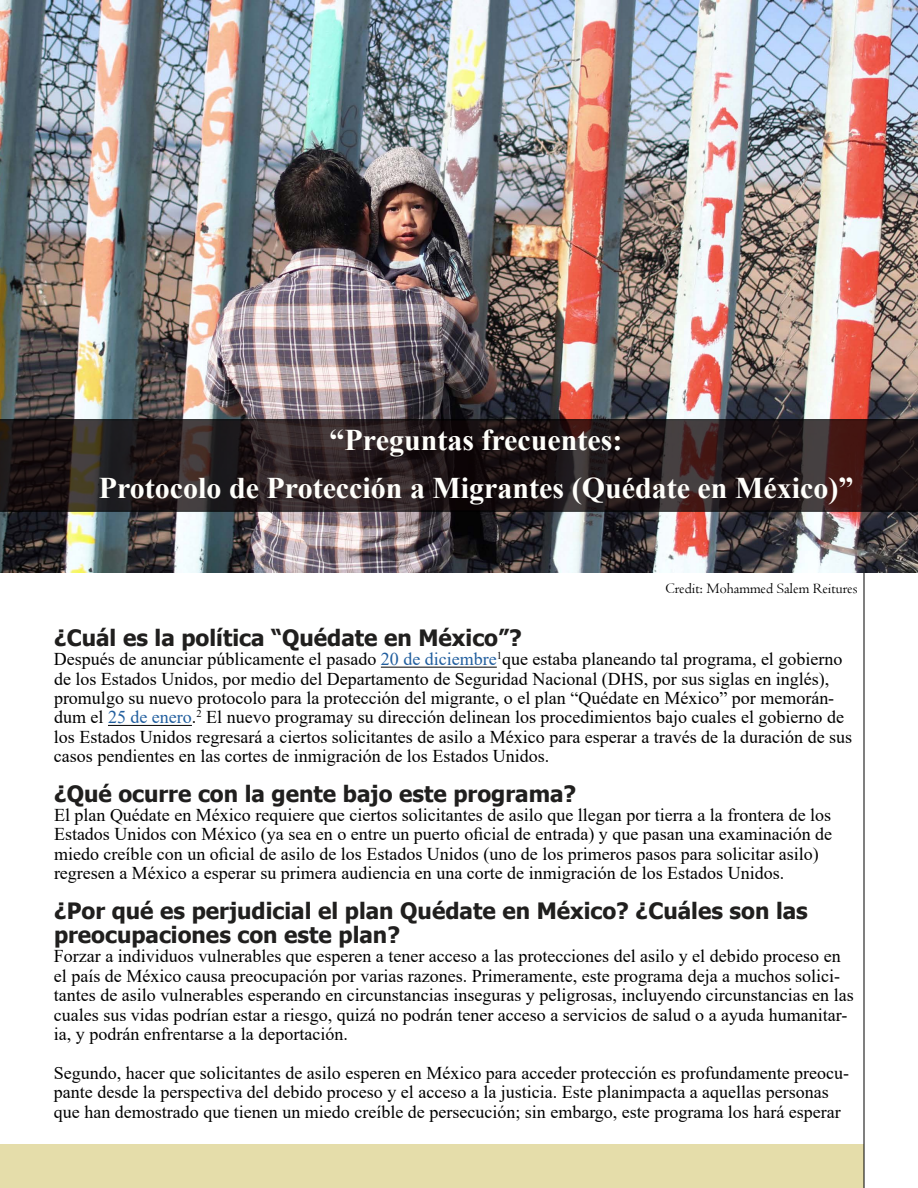
<style>
.page{position:relative;width:918px;height:1188px;background:#fff}
.page>*{position:absolute;margin:0;border:0;box-sizing:border-box;transform-origin:0 0}
.t1{font:700 30px/48px "Times New Roman";color:#fffffb;text-align:center}
.t2{font:700 22.5px/24.3px "Tahoma";color:#201f1e}
.t3{font:18px/19.4px "Times New Roman";color:#000}
.t4{font:15px "Centaur";color:#000}
.s1{color:#215e9e}
</style>
<div class="page">
<div style="left:0;top:1145px;width:864px;height:43px;background:#e5ddaa"></div>
<hr style="left:864px;top:484px;width:1px;height:704px;background:#000">
<img style="left:0;top:0;width:918px;height:572px">
<svg style="left:0;top:419px;width:918px;height:93px;background:#271c1d"></svg>
<hr style="left:381px;top:667px;width:116px;height:1px;background:#000">
<hr style="left:108px;top:725px;width:84px;height:1px;background:#000">
<h1 class="t1" style="left:99px;top:416px;width:756px">“Preguntas frecuentes:<br>Protocolo de Protección a Migrantes (Quédate en México)”</h1>
<p class="t4" style="left:665px;top:580px;width:194px">Credit: Mohammed Salem Reitures</p>
<p class="t2" style="left:54px;top:626px;width:469px">¿Cuál es la política “Quédate en México”?</p>
<p class="t3" style="left:54px;top:649px;width:800px">Después de anunciar públicamente el pasado <span class="s1">20 de diciembre</span><sup>1</sup>que estaba planeando tal programa, el gobierno de los Estados Unidos, por medio del Departamento de Seguridad Nacional (DHS, por sus siglas en inglés), promulgo su nuevo protocolo para la protección del migrante, o el plan “Quédate en México” por memorán&shy;dum el <span class="s1">25 de enero</span>.<sup>2</sup> El nuevo programay su dirección delinean los procedimientos bajo cuales el gobierno de los Estados Unidos regresará a ciertos solicitantes de asilo a México para esperar a través de la duración de sus casos pendientes en las cortes de inmigración de los Estados Unidos.</p>
<p class="t2" style="left:54px;top:782px;width:524px">¿Qué ocurre con la gente bajo este programa?</p>
<p class="t3" style="left:54px;top:805px;width:780px">El plan Quédate en México requiere que ciertos solicitantes de asilo que llegan por tierra a la frontera de los Estados Unidos con México (ya sea en o entre un puerto oficial de entrada) y que pasan una examinación de miedo creíble con un oficial de asilo de los Estados Unidos (uno de los primeros pasos para solicitar asilo) regresen a México a esperar su primera audiencia en una corte de inmigración de los Estados Unidos.</p>
<p class="t2" style="left:54px;top:899px;width:755px">¿Por qué es perjudicial el plan Quédate en México? ¿Cuáles son las preocupaciones con este plan?</p>
<p class="t3" style="left:54px;top:946px;width:801px">Forzar a individuos vulnerables que esperen a tener acceso a las protecciones del asilo y el debido proceso en el país de México causa preocupación por varias razones. Primeramente, este programa deja a muchos solici&shy;tantes de asilo vulnerables esperando en circunstancias inseguras y peligrosas, incluyendo circunstancias en las cuales sus vidas podrían estar a riesgo, quizá no podrán tener acceso a servicios de salud o a ayuda humanitar&shy;ia, y podrán enfrentarse a la deportación.</p>
<p class="t3" style="left:54px;top:1063px;width:797px">Segundo, hacer que solicitantes de asilo esperen en México para acceder protección es profundamente preocu&shy;pante desde la perspectiva del debido proceso y el acceso a la justicia. Este planimpacta a aquellas personas que han demostrado que tienen un miedo creíble de persecución; sin embargo, este programa los hará esperar</p>
</div>
